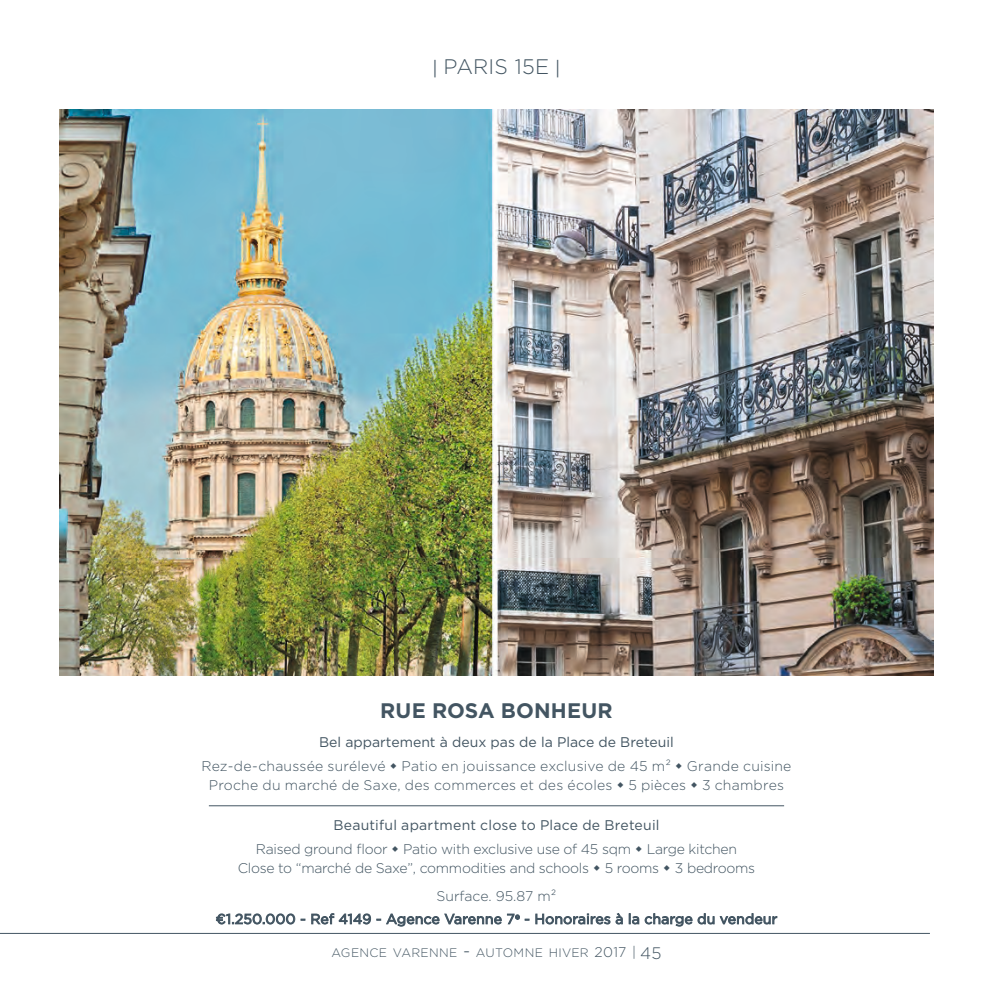
<style>
.page{position:relative;width:993px;height:993px;background:#fff}
.page>*{position:absolute;margin:0;border:0;box-sizing:border-box;transform-origin:0 0}
.t1{font:700 21px "Gotham";letter-spacing:.005em;color:#435562}
.t2{font:300 21px "Gotham";letter-spacing:.01em;color:#435562}
.t3{font:300 14px/19.2px "Gotham";letter-spacing:-.005em;color:#435562;text-align:center}
.t4{font:300 14px/19.2px "Gotham";letter-spacing:.015em;color:#435562;text-align:center}
.t5{font:14px "Gotham";color:#435562}
.t6{font:300 12.25px "Gotham";letter-spacing:.025em;color:#435562}
.s1{font-family:"Helvetica";font-size:17.5px}
.s2{font-size:17.5px}
.s3{font-size:14px}
.s4{font-size:16.62px}
</style>
<div class="page">
<hr style="left:0;top:932px;width:929px;height:1px;background:#435562">
<img style="left:60px;top:109px;width:873px;height:566px">
<hr style="left:209px;top:805px;width:574px;height:1px;background:#435562">
<svg style="left:216px;top:913px;width:79px;height:10px"></svg>
<svg style="left:311px;top:913px;width:59px;height:10px"></svg>
<svg style="left:386px;top:913px;width:115px;height:13px"></svg>
<svg style="left:507px;top:913px;width:12px;height:10px"></svg>
<svg style="left:535px;top:913px;width:87px;height:10px"></svg>
<svg style="left:629px;top:913px;width:9px;height:10px"></svg>
<svg style="left:644px;top:913px;width:132px;height:13px"></svg>
<p class="t2" style="left:433px;top:54px;width:128px"><span class="s1">|</span> PARIS 15E <span class="s1">|</span></p>
<p class="t1" style="left:380px;top:697px;width:234px">RUE ROSA BONHEUR</p>
<p class="t5" style="left:319px;top:733px;width:356px">Bel appartement à deux pas de la Place de Breteuil</p>
<p class="t4" style="left:201px;top:756px;width:591px">Rez-de-chaussée surélevé Patio en jouissance exclusive de 45 m² Grande cuisine<br>Proche du marché de Saxe, des commerces et des écoles 5 pièces 3 chambres</p>
<p class="t5" style="left:333px;top:815px;width:327px">Beautiful apartment close to Place de Breteuil</p>
<p class="t3" style="left:238px;top:838px;width:519px">Raised ground floor Patio with exclusive use of 45 sqm Large kitchen<br>Close to “marché de Saxe”, commodities and schools 5 rooms 3 bedrooms</p>
<p class="t3" style="left:436px;top:886px;width:121px">Surface. 95.87 m²</p>
<p class="t6" style="left:331px;top:944px;width:331px">AGENCE VARENNE <span class="s2">-</span> AUTOMNE HIVER <span class="s3">2017 |</span> <span class="s4">45</span></p>
</div>
